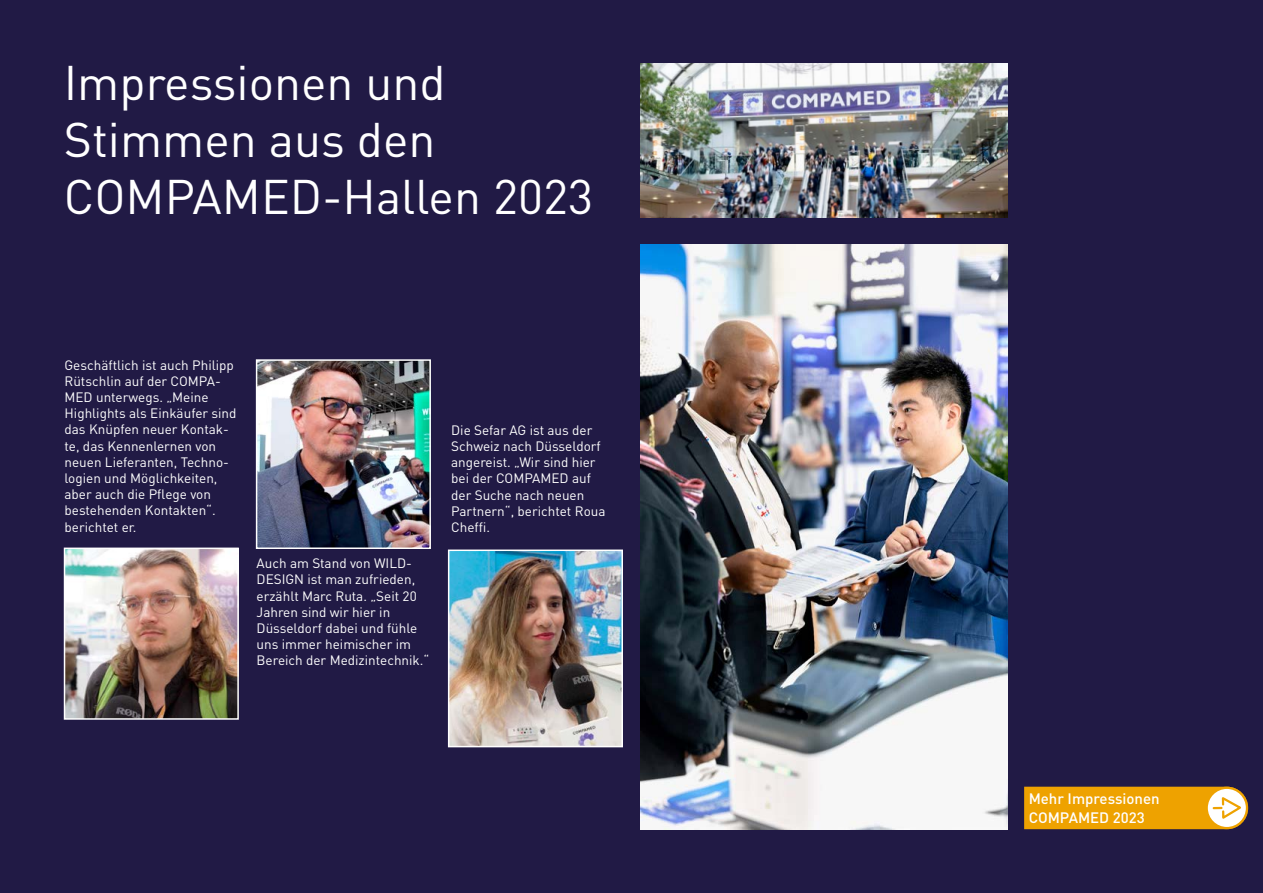
<style>
.page{position:relative;width:1263px;height:893px;background:#211a45}
.page>*{position:absolute;margin:0;border:0;box-sizing:border-box;transform-origin:0 0}
.t1{font:48px/57px "DIN Pro";color:#fff}
.t2{font:500 15px/19.5px "DIN Pro";color:#fff}
.t3{font:13.5px/16.2px "DIN Pro";color:#fff}
</style>
<div class="page">
<img style="left:67px;top:551px;width:169px;height:166px">
<div style="left:64px;top:548px;width:175px;height:172px;border:2px solid #fff"></div>
<img style="left:451px;top:552px;width:169px;height:192px">
<div style="left:448px;top:549px;width:175px;height:198px;border:2px solid #fff"></div>
<img style="left:259px;top:362px;width:169px;height:184px">
<div style="left:256px;top:359px;width:175px;height:190px;border:2px solid #fff"></div>
<svg style="left:1024px;top:787px;width:224px;height:42px;background:#eca91c"></svg>
<img style="left:640px;top:245px;width:367px;height:584px">
<img style="left:640px;top:64px;width:367px;height:154px">
<h1 class="t1" style="left:64px;top:53px;width:531px">Impressionen und<br>Stimmen aus den<br>COMPAMED-Hallen 2023</h1>
<p class="t3" style="left:65px;top:356px;width:174px">Geschäftlich ist auch Philipp<br>Rütschlin auf der COMPA-<br>MED unterwegs. „Meine<br>Highlights als Einkäufer sind das Knüpfen neuer Kontak&shy;te, das Kennenlernen von neuen Lieferanten, Techno&shy;logien und Möglichkeiten, aber auch die Pflege von bestehenden Kontakten“. berichtet er.</p>
<p class="t3" style="left:257px;top:555px;width:174px">Auch am Stand von WILD-<br>DESIGN ist man zufrieden, erzählt Marc Ruta. „Seit 20<br>Jahren sind wir hier in<br>Düsseldorf dabei und fühle uns immer heimischer im<br>Bereich der Medizintechnik.“</p>
<p class="t3" style="left:451px;top:421px;width:156px">Die Sefar AG ist aus der<br>Schweiz nach Düsseldorf angereist. „Wir sind hier bei der COMPAMED auf der Suche nach neuen<br>Partnern“, berichtet Roua<br>Cheffi.</p>
<p class="t2" style="left:1029px;top:788px;width:133px">Mehr Impressionen<br>COMPAMED 2023</p>
</div>
